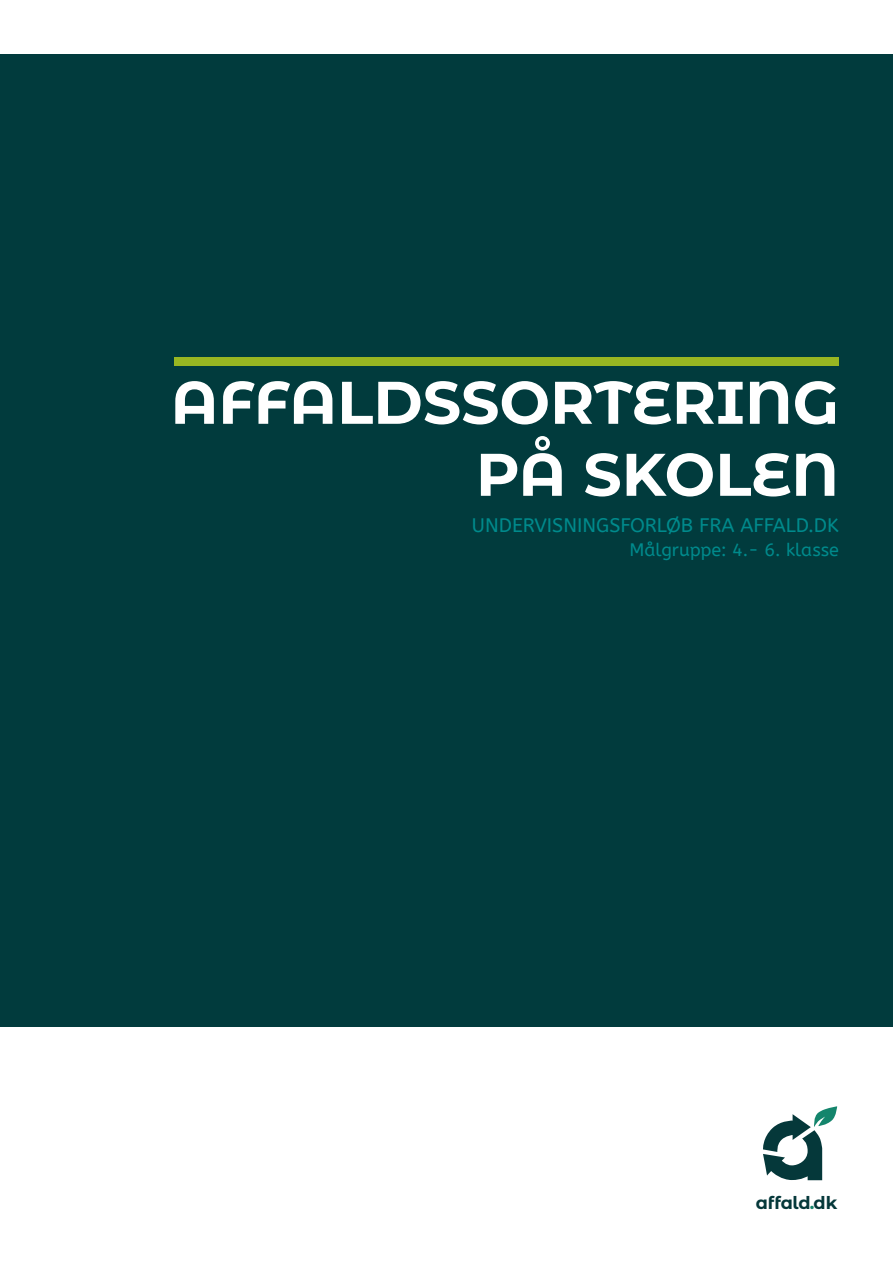
<style>
.page{position:relative;width:893px;height:1263px;background:#fff}
.page>*{position:absolute;margin:0;border:0;box-sizing:border-box;transform-origin:0 0}
.t1{font:700 60px "Montserrat Alternates";color:#fff}
.Fed_majuskler{font:19.5px "A Bee Zee";color:#008a8c}
.t2{font:18px "A Bee Zee";color:#008a8c}
.t3{font:700 17.55px "Montserrat Alternates";letter-spacing:-.005em;color:#05383a}
.s1{color:#14856c}
</style>
<div class="page">
<div style="left:0;top:54px;width:893px;height:973px;background:#013b3d"></div>
<div style="left:175px;top:357px;width:664px;height:9px;background:#98b622"></div>
<svg style="left:763px;top:1106px;width:74px;height:74px"></svg>
<p class="t1" style="left:171px;top:359px;width:670px">AFFALDSSORTERING</p>
<p class="t1" style="left:476px;top:431px;width:365px">PÅ SKOLEN</p>
<p class="Fed_majuskler" style="left:472px;top:514px;width:369px">UNDERVISNINGSFORLØB FRA AFFALD.DK</p>
<p class="t2" style="left:629px;top:539px;width:211px">Målgruppe: 4.- 6. klasse</p>
<p class="t3" style="left:756px;top:1190px;width:83px">affald<span class="s1">.</span>dk</p>
</div>
